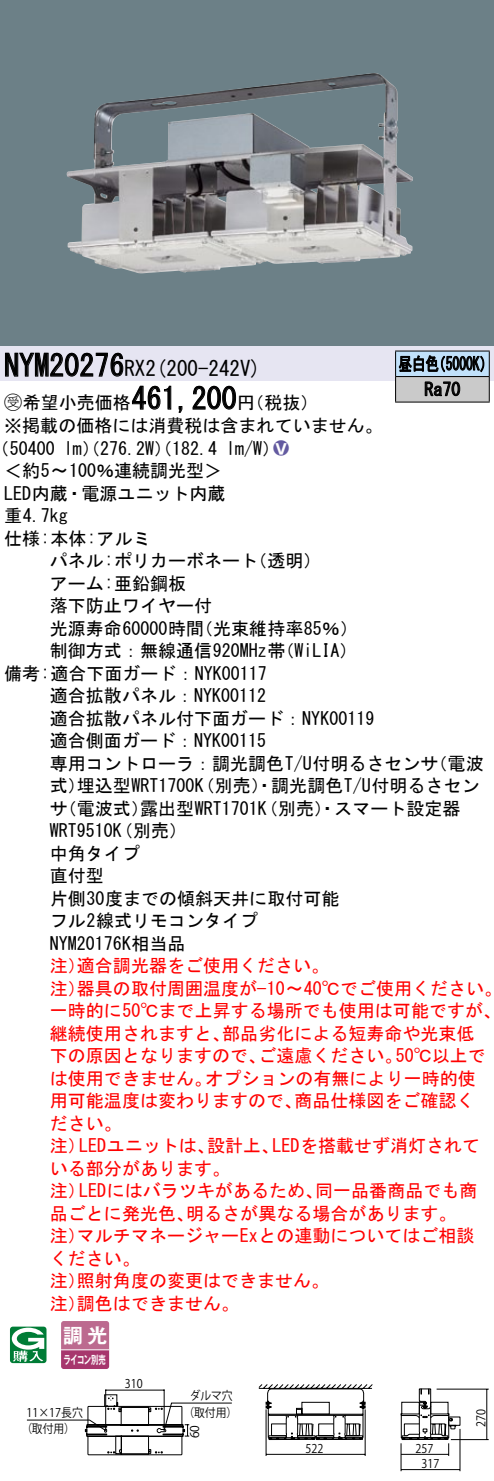
<style>
.page{position:relative;width:494px;height:1481px;background:#fff}
.page>*{position:absolute;margin:0;border:0;box-sizing:border-box;transform-origin:0 0}
.t1{font:30px "MS Gothic";color:#000}
.t2{font:21px "MS Gothic";color:#000}
.t3{font:19.8px "Gothic MB101 Pro De Bold 90 pv RKSJ H";color:#fff}
.t4{font:18px/22.5px "MS Gothic";color:#000}
.t5{font:18px/22.5px "MS Gothic";color:#f00}
.t6{font:18px/25.5px "MS Gothic";color:#000;scale:.75 1}
.t7{font:18px "Ford Classification 1";color:#635aa0}
.t8{font:12px/15.9px "Gothic BBB Pro Medium 90 msp RKSJ H";color:#000;text-align:center;scale:.9 1}
.t9{font:12px "Gothic BBB Pro Medium 90 msp RKSJ H";color:#000}
.t10{font:11.4px "Gothic MB101 Pro De Bold 90 pv RKSJ H";letter-spacing:-.05em;color:#fff;scale:.65 1}
.s1{font-family:"Ford Classification 1"}
.s2{color:#fff}
</style>
<div class="page">
<div style="left:0;top:0;width:493px;height:346px;background:#6c8087"></div>
<img style="left:67px;top:73px;width:345px;height:200px">
<div style="left:0;top:346px;width:493px;height:34px;background:#e6e5f2"></div>
<svg style="left:5px;top:352px;width:118px;height:25px"></svg>
<svg style="left:132px;top:385px;width:39px;height:25px"></svg>
<svg style="left:178px;top:406px;width:5px;height:7px"></svg>
<svg style="left:192px;top:385px;width:44px;height:25px"></svg>
<svg style="left:10px;top:1326px;width:36px;height:37px"></svg>
<svg style="left:61px;top:1321px;width:48px;height:47px;background:#b45783"></svg>
<hr style="left:61px;top:1349px;width:48px;height:1px;background:#fff">
<hr style="left:395px;top:350px;width:94px;height:1px;background:#000">
<hr style="left:395px;top:401px;width:94px;height:1px;background:#000">
<svg style="left:394px;top:351px;width:95px;height:50px;background:#97a2aa"></svg>
<hr style="left:459px;top:1428px;width:1px;height:43px;background:#000">
<hr style="left:400px;top:1469px;width:59px;height:1px;background:#000">
<hr style="left:486px;top:1389px;width:1px;height:50px;background:#000">
<hr style="left:450px;top:1439px;width:38px;height:1px;background:#000">
<hr style="left:436px;top:1388px;width:52px;height:1px;background:#000">
<svg style="left:26px;top:1384px;width:430px;height:87px"></svg>
<h1 class="t1" style="left:4px;top:350px;width:122px">NYM20276</h1>
<p class="t2" style="left:124px;top:358px;width:138px">RX (2 200-242 (V</p>
<h1 class="t1" style="left:131px;top:383px;width:106px">461,200</h1>
<p class="t4" style="left:4px;top:391px;width:380px"><span class="s1">B</span>希望小売価格<br>※掲載の価格には消費税は含まれていません。</p>
<p class="t7" style="left:273px;top:438px;width:17px">2<span class="s2">8</span></p>
<p class="t4" style="left:237px;top:391px;width:82px">（円税抜(</p>
<p class="t4" style="left:226px;top:437px;width:55px">l m (W/</p>
<p class="t4" style="left:4px;top:437px;width:223px;text-indent:-12px">（50400<br>＜約〜5 100％連続調光型&lt;<br>LED内蔵・電源ユニット内蔵重4.7kg<br>仕様:本体:アルミ</p>
<p class="t4" style="left:64px;top:437px;width:154px">lm）（276.2 ）（W 182.4</p>
<p class="t4" style="left:50px;top:549px;width:210px">パネル:ポリカーボネート</p>
<p class="t4" style="left:50px;top:572px;width:138px">アーム:亜鉛鋼板</p>
<p class="t4" style="left:50px;top:594px;width:163px">落下防止ワイヤー付</p>
<p class="t4" style="left:195px;top:617px;width:164px">（光束維持率85％(</p>
<p class="t4" style="left:249px;top:549px;width:73px">（透明(</p>
<p class="t4" style="left:50px;top:617px;width:156px">光源寿命60000時間</p>
<p class="t4" style="left:4px;top:639px;width:282px;text-indent:46px">制御方式：無線通信920MHz帯備考:適合下面ガード：NYK00117</p>
<p class="t4" style="left:50px;top:684px;width:325px">適合拡散パネル：NYK00112<br>適合拡散パネル付下面ガード：NYK00119適合側面ガード：NYK00115</p>
<p class="t4" style="left:276px;top:639px;width:82px">（WiLIA(</p>
<p class="t6" style="left:424px;top:351px;width:49px;text-indent:-26px">昼白色<br>Ra70</p>
<p class="t6" style="left:432px;top:351px;width:82px">（5000 (K</p>
<p class="t4" style="left:77px;top:752px;width:404px;text-indent:-27px">専用コントローラ：調光調色T/U付明るさセンサ<br>埋込型WRT1700（K 別売）・調光調色T/U付明るさセン</p>
<p class="t4" style="left:429px;top:752px;width:56px">（電波</p>
<p class="t4" style="left:50px;top:774px;width:37px">式）</p>
<p class="t4" style="left:140px;top:797px;width:322px">露出型WRT1701（K 別売）・スマート設定器</p>
<p class="t4" style="left:50px;top:797px;width:291px">（サ電波式）<br>WRT9510（K 別売(<br>中角タイプ<br>直付型<br>片側30度までの傾斜天井に取付可能フル2線式リモコンタイプ<br>NYM20176K相当品</p>
<p class="t5" style="left:77px;top:954px;width:253px">適合調光器をご使用ください。</p>
<p class="t5" style="left:77px;top:954px;width:426px;text-indent:-27px">注）<br>器具の取付周囲温度が−10〜40℃でご使用ください。</p>
<p class="t5" style="left:50px;top:977px;width:37px">注）</p>
<p class="t5" style="left:50px;top:999px;width:452px">一時的に50℃まで上昇する場所でも使用は可能ですが、</p>
<p class="t5" style="left:222px;top:1022px;width:254px">部品劣化による短寿命や光束低</p>
<p class="t5" style="left:50px;top:1022px;width:181px">継続使用されますと、</p>
<p class="t5" style="left:258px;top:1044px;width:146px">ご遠慮ください。</p>
<p class="t5" style="left:205px;top:1044px;width:271px;text-indent:-155px">下の原因となりますので、<br>オプションの有無により一時的使</p>
<p class="t5" style="left:395px;top:1044px;width:91px">50℃以上で</p>
<p class="t5" style="left:50px;top:1067px;width:163px">は使用できません。</p>
<p class="t5" style="left:294px;top:1089px;width:182px">商品仕様図をご確認く</p>
<p class="t5" style="left:50px;top:1089px;width:253px">用可能温度は変わりますので、</p>
<p class="t5" style="left:50px;top:1112px;width:73px">ださい。</p>
<p class="t5" style="left:272px;top:1134px;width:209px">LEDを搭載せず消灯されて</p>
<p class="t5" style="left:50px;top:1134px;width:181px">注）<br>いる部分があります。</p>
<p class="t5" style="left:207px;top:1134px;width:73px">設計上、</p>
<p class="t5" style="left:79px;top:1134px;width:137px">LEDユニットは、</p>
<p class="t5" style="left:79px;top:1179px;width:245px">LEDにはバラツキがあるため、</p>
<p class="t5" style="left:315px;top:1179px;width:163px">同一品番商品でも商</p>
<p class="t5" style="left:50px;top:1179px;width:37px">注）</p>
<p class="t5" style="left:77px;top:1202px;width:399px;text-indent:-27px">品ごとに発光色、<br>マルチマネージャーExとの連動についてはご相談</p>
<p class="t5" style="left:186px;top:1202px;width:272px">明るさが異なる場合があります。</p>
<p class="t5" style="left:50px;top:1224px;width:37px">注）</p>
<p class="t5" style="left:50px;top:1247px;width:91px">ください。</p>
<p class="t5" style="left:77px;top:1269px;width:253px">照射角度の変更はできません。</p>
<p class="t5" style="left:77px;top:1269px;width:163px;text-indent:-27px">注）<br>調色はできません。</p>
<p class="t5" style="left:50px;top:1292px;width:37px">注）</p>
<p class="t3" style="left:63px;top:1318px;width:46px">調光</p>
<p class="t10" style="left:64px;top:1349px;width:66px">ライコン別売</p>
<p class="t8" style="left:21px;top:1404px;width:70px;text-align:left;text-indent:5px">11×17長穴（取付用(</p>
<p class="t8" style="left:125px;top:1375px;width:21px">310</p>
<p class="t8" style="left:183px;top:1387px;width:61px">ダルマ穴（取付用(</p>
<p class="t9" style="left:188px;top:1438px;width:15px;rotate:-90deg">60</p>
<p class="t8" style="left:305px;top:1441px;width:21px">522</p>
<p class="t8" style="left:415px;top:1441px;width:28px">257<br>317</p>
<p class="t8" style="left:473px;top:1427px;width:21px;rotate:-90deg">270</p>
</div>
